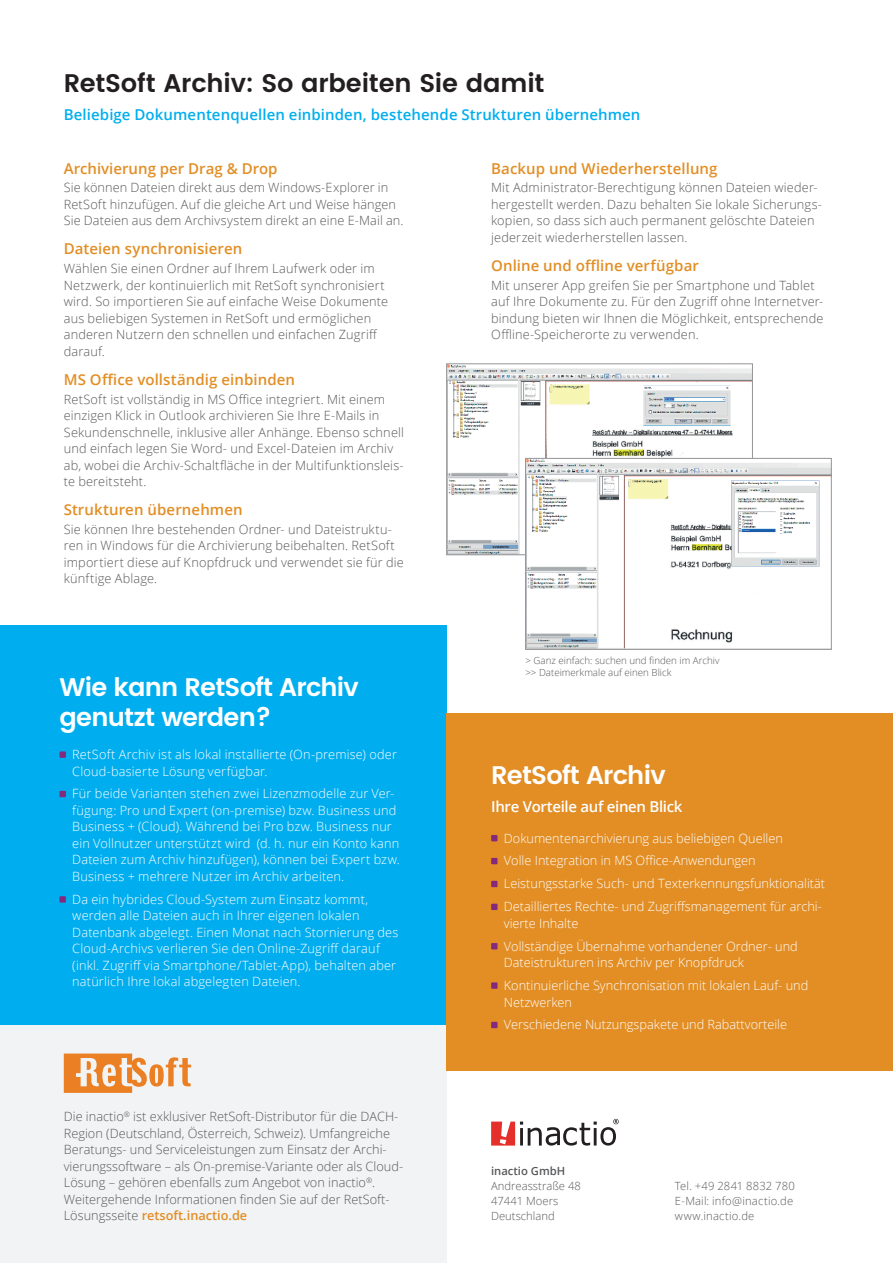
<style>
.page{position:relative;width:893px;height:1263px;background:#fff}
.page>*{position:absolute;margin:0;border:0;box-sizing:border-box;transform-origin:0 0}
.t1{font:600 25.5px/30px "Poppins";letter-spacing:-.03em;color:#fff}
.t2{font:600 25.5px "Poppins";letter-spacing:-.01em;color:#231f20}
.t3{font:600 15px "Open Sans";letter-spacing:.005em;color:#e28e25}
.t4{font:600 15px "Open Sans";letter-spacing:.005em;color:#00aeef}
.t5{font:600 15px "Open Sans";letter-spacing:-.02em;color:#fff}
.t6{font:300 12.75px/16.5px "Open Sans";letter-spacing:.01em;color:#57585a}
.t7{font:300 12.75px/16.5px "Open Sans";letter-spacing:.01em;color:#fff}
.t8{font:300 11.25px/15px "Open Sans";color:#57585a}
.t9{font:600 11.25px "Open Sans";color:#57585a}
.t10{font:300 9.75px/12px "Open Sans";color:#57585a}
.s1{font-weight:600;color:#e28e25}
</style>
<div class="page">
<div style="left:0;top:1025px;width:446px;height:238px;background:#f2f3f4"></div>
<div style="left:0;top:625px;width:446px;height:400px;background:#00aeef"></div>
<div style="left:60px;top:751px;width:6px;height:7px;background:#832a7c"></div>
<svg style="left:60px;top:791px;width:6px;height:6px"></svg>
<svg style="left:60px;top:896px;width:6px;height:6px"></svg>
<div style="left:446px;top:713px;width:447px;height:358px;background:#e28e25"></div>
<svg style="left:491px;top:835px;width:6px;height:6px"></svg>
<svg style="left:491px;top:858px;width:6px;height:6px"></svg>
<svg style="left:491px;top:881px;width:6px;height:6px"></svg>
<svg style="left:491px;top:904px;width:6px;height:6px"></svg>
<svg style="left:491px;top:943px;width:6px;height:6px"></svg>
<div style="left:491px;top:982px;width:6px;height:7px;background:#832a7c"></div>
<svg style="left:491px;top:1022px;width:6px;height:6px"></svg>
<svg style="left:491px;top:1119px;width:128px;height:26px"></svg>
<img style="left:448px;top:366px;width:303px;height:187px">
<div style="left:446px;top:364px;width:307px;height:191px;border:1px solid #939598"></div>
<img style="left:527px;top:460px;width:302px;height:187px">
<div style="left:525px;top:458px;width:306px;height:191px;border:1px solid #939598"></div>
<svg style="left:64px;top:1053px;width:127px;height:40px"></svg>
<h1 class="t2" style="left:64px;top:64px;width:482px">RetSoft Archiv: So arbeiten Sie damit</h1>
<p class="t4" style="left:64px;top:104px;width:578px">Beliebige Dokumentenquellen einbinden, bestehende Strukturen übernehmen</p>
<p class="t3" style="left:64px;top:158px;width:215px">Archivierung per Drag &amp; Drop</p>
<p class="t6" style="left:64px;top:179px;width:341px">Sie können Dateien direkt aus dem Windows-Explorer in<br>RetSoft hinzufügen. Auf die gleiche Art und Weise hängen<br>Sie Dateien aus dem Archivsystem direkt an eine E-Mail an.</p>
<p class="t3" style="left:64px;top:239px;width:180px">Dateien synchronisieren</p>
<p class="t6" style="left:64px;top:260px;width:326px">Wählen Sie einen Ordner auf Ihrem Laufwerk oder im Netzwerk, der kontinuierlich mit RetSoft synchronisiert wird. So importieren Sie auf einfache Weise Dokumente aus beliebigen Systemen in RetSoft und ermöglichen anderen Nutzern den schnellen und einfachen Zugriff darauf.</p>
<p class="t3" style="left:64px;top:369px;width:233px">MS Office vollständig einbinden</p>
<p class="t6" style="left:64px;top:390px;width:342px">RetSoft ist vollständig in MS Office integriert. Mit einem einzigen Klick in Outlook archivieren Sie Ihre E-Mails in Sekundenschnelle, inklusive aller Anhänge. Ebenso schnell und einfach legen Sie Word- und Excel-Dateien im Archiv ab, wobei die Archiv-Schaltfläche in der Multifunktionsleis&shy;te bereitsteht.</p>
<p class="t3" style="left:64px;top:499px;width:180px">Strukturen übernehmen</p>
<p class="t6" style="left:64px;top:521px;width:342px">Sie können Ihre bestehenden Ordner- und Dateistruktu&shy;ren in Windows für die Archivierung beibehalten. RetSoft importiert diese auf Knopfdruck und verwendet sie für die künftige Ablage.</p>
<h1 class="t1" style="left:60px;top:673px;width:301px">Wie kann RetSoft Archiv genutzt werden?</h1>
<p class="t7" style="left:72px;top:746px;width:326px">RetSoft Archiv ist als lokal installierte (On-premise) oder<br>Cloud-basierte Lösung verfügbar.</p>
<p class="t7" style="left:72px;top:785px;width:329px">Für beide Varianten stehen zwei Lizenzmodelle zur Ver&shy;fügung: Pro und Expert (on-premise) bzw. Business und Business + (Cloud). Während bei Pro bzw. Business nur ein Vollnutzer unterstützt wird (d. h. nur ein Konto kann Dateien zum Archiv hinzufügen), können bei Expert bzw.<br>Business + mehrere Nutzer im Archiv arbeiten.</p>
<p class="t7" style="left:72px;top:890px;width:327px">Da ein hybrides Cloud-System zum Einsatz kommt, werden alle Dateien auch in Ihrer eigenen lokalen Datenbank abgelegt. Einen Monat nach Stornierung des Cloud-Archivs verlieren Sie den Online-Zugriff darauf (inkl. Zugriff via Smartphone/Tablet-App), behalten aber natürlich Ihre lokal abgelegten Dateien.</p>
<p class="t6" style="left:64px;top:1108px;width:341px">Die inactio<sup>®</sup> ist exklusiver RetSoft-Distributor für die DACH-Region (Deutschland, Österreich, Schweiz). Umfangreiche Beratungs- und Serviceleistungen zum Einsatz der Archi&shy;vierungssoftware – als On-premise-Variante oder als Cloud-Lösung – gehören ebenfalls zum Angebot von inactio<sup>®</sup>.<br>Weitergehende Informationen finden Sie auf der RetSoft-Lösungsseite <span class="s1">retsoft.inactio.de</span></p>
<p class="t3" style="left:491px;top:158px;width:228px">Backup und Wiederherstellung</p>
<p class="t6" style="left:491px;top:179px;width:332px">Mit Administrator-Berechtigung können Dateien wieder&shy;hergestellt werden. Dazu behalten Sie lokale Sicherungs&shy;kopien, so dass sich auch permanent gelöschte Dateien jederzeit wiederherstellen lassen.</p>
<p class="t3" style="left:491px;top:255px;width:209px">Online und offline verfügbar</p>
<p class="t6" style="left:491px;top:276px;width:334px">Mit unserer App greifen Sie per Smartphone und Tablet auf Ihre Dokumente zu. Für den Zugriff ohne Internetver&shy;bindung bieten wir Ihnen die Möglichkeit, entsprechende Offline-Speicherorte zu verwenden.</p>
<p class="t10" style="left:525px;top:655px;width:196px">&gt; Ganz einfach: suchen und finden im Archiv &gt;&gt; Dateimerkmale auf einen Blick</p>
<h1 class="t1" style="left:491px;top:761px;width:176px">RetSoft Archiv</h1>
<p class="t5" style="left:491px;top:796px;width:193px">Ihre Vorteile auf einen Blick</p>
<p class="t7" style="left:504px;top:826px;width:323px;line-height:23px">Dokumentenarchivierung aus beliebigen Quellen<br>Volle Integration in MS Office-Anwendungen Leistungsstarke Such- und Texterkennungsfunktionalität Detailliertes Rechte- und Zugriffsmanagement für archi-</p>
<p class="t7" style="left:504px;top:911px;width:295px;line-height:23px">vierte Inhalte<br>Vollständige Übernahme vorhandener Ordner- und</p>
<p class="t7" style="left:504px;top:951px;width:306px;line-height:23px">Dateistrukturen ins Archiv per Knopfdruck<br>Kontinuierliche Synchronisation mit lokalen Lauf- und</p>
<p class="t7" style="left:504px;top:990px;width:285px;line-height:23px">Netzwerken<br>Verschiedene Nutzungspakete und Rabattvorteile</p>
<p class="t9" style="left:491px;top:1164px;width:76px">inactio GmbH</p>
<p class="t8" style="left:491px;top:1178px;width:91px">Andreasstraße 48<br>47441 Moers<br>Deutschland</p>
<p class="t8" style="left:675px;top:1178px;width:121px">Tel. +49 2841 8832 780<br>E-Mail: info@inactio.de www.inactio.de</p>
</div>
